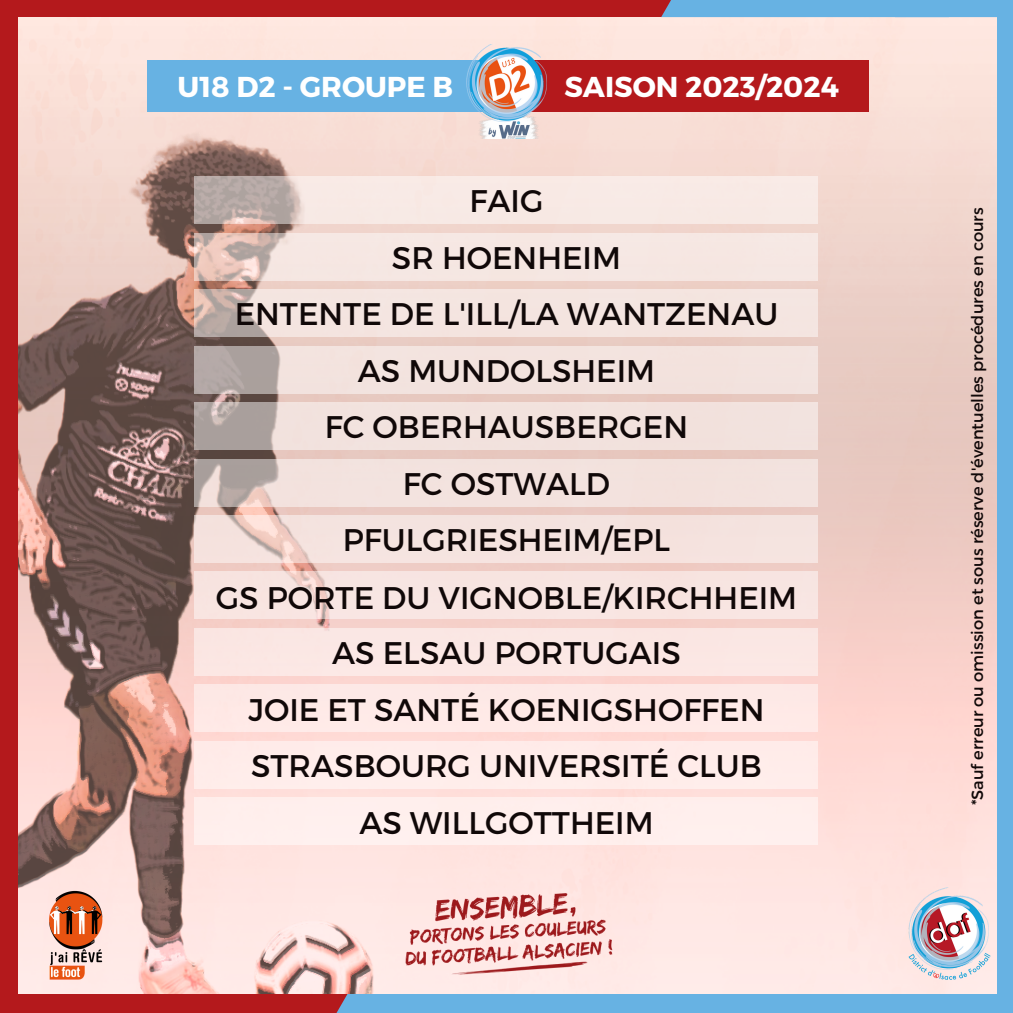
<style>
.page{position:relative;width:1013px;height:1013px;background:#fff}
.page>*{position:absolute;margin:0;border:0;box-sizing:border-box;transform-origin:0 0}
.t1{font:31.25px "Montserrat";color:#100808}
.t2{font:700 28.75px "Montserrat";color:#fff}
.t3{font:16.25px "Montserrat";color:#100808}
</style>
<div class="page">
<img style="left:19px;top:17px;width:978px;height:977px">
<div style="left:997px;top:0;width:15px;height:1012px;background:#67b2e3"></div>
<div style="left:171px;top:994px;width:841px;height:18px;background:#67b2e3"></div>
<div style="left:0;top:0;width:892px;height:17px;background:#b4191c"></div>
<div style="left:661px;top:0;width:287px;height:17px;background:#67b2e3"></div>
<div style="left:895px;top:0;width:117px;height:17px;background:#67b2e3"></div>
<div style="left:0;top:0;width:18px;height:1012px;background:#b4191c"></div>
<div style="left:181px;top:994px;width:166px;height:18px;background:#b4191c"></div>
<div style="left:0;top:994px;width:275px;height:18px;background:#b4191c"></div>
<svg style="left:194px;top:176px;width:624px;height:47px;fill:#f8eae5"></svg>
<svg style="left:194px;top:233px;width:624px;height:47px;fill:#f6e7e2"></svg>
<svg style="left:194px;top:289px;width:624px;height:47px;fill:#f4e4e0"></svg>
<svg style="left:194px;top:346px;width:624px;height:47px;fill:#f3e3de"></svg>
<svg style="left:194px;top:402px;width:624px;height:47px;fill:#f2e2dd"></svg>
<svg style="left:194px;top:459px;width:624px;height:47px;fill:#f3e2de"></svg>
<div style="left:194px;top:515px;width:624px;height:47px;background:#f5e3df"></div>
<div style="left:194px;top:572px;width:624px;height:47px;background:#f8e5e1"></div>
<div style="left:194px;top:628px;width:624px;height:47px;background:#fbe7e4"></div>
<div style="left:194px;top:685px;width:624px;height:47px;background:#ffe9e7"></div>
<div style="left:194px;top:741px;width:624px;height:47px;background:#ffecea"></div>
<div style="left:194px;top:797px;width:624px;height:48px;background:#ffefed"></div>
<img style="left:907px;top:886px;width:83px;height:96px">
<img style="left:392px;top:888px;width:221px;height:91px">
<img style="left:44px;top:887px;width:63px;height:95px">
<div style="left:147px;top:61px;width:356px;height:51px;background:#67b2e3"></div>
<div style="left:506px;top:61px;width:363px;height:51px;background:#b4191c"></div>
<img style="left:459px;top:44px;width:94px;height:95px">
<p class="t2" style="left:178px;top:68px;width:277px">U18 D2 - GROUPE B</p>
<p class="t2" style="left:564px;top:68px;width:276px">SAISON 2023/2024</p>
<p class="t1" style="left:469px;top:181px;width:75px">FAIG</p>
<p class="t1" style="left:392px;top:237px;width:230px">SR HOENHEIM</p>
<p class="t1" style="left:235px;top:294px;width:545px">ENTENTE DE L'ILL/LA WANTZENAU</p>
<p class="t1" style="left:358px;top:350px;width:299px">AS MUNDOLSHEIM</p>
<p class="t1" style="left:325px;top:406px;width:365px">FC OBERHAUSBERGEN</p>
<p class="t1" style="left:403px;top:463px;width:208px">FC OSTWALD</p>
<p class="t1" style="left:343px;top:519px;width:329px">PFULGRIESHEIM/EPL</p>
<p class="t1" style="left:216px;top:577px;width:583px">GS PORTE DU VIGNOBLE/KIRCHHEIM</p>
<p class="t1" style="left:332px;top:632px;width:350px">AS ELSAU PORTUGAIS</p>
<p class="t1" style="left:248px;top:689px;width:517px">JOIE ET SANTÉ KOENIGSHOFFEN</p>
<p class="t1" style="left:251px;top:745px;width:512px">STRASBOURG UNIVERSITÉ CLUB</p>
<p class="t1" style="left:359px;top:802px;width:296px">AS WILLGOTTHEIM</p>
<p class="t3" style="left:966px;top:805px;width:599px;rotate:-90deg">*Sauf erreur ou omission et sous réserve d'éventuelles procédures en cours</p>
</div>
